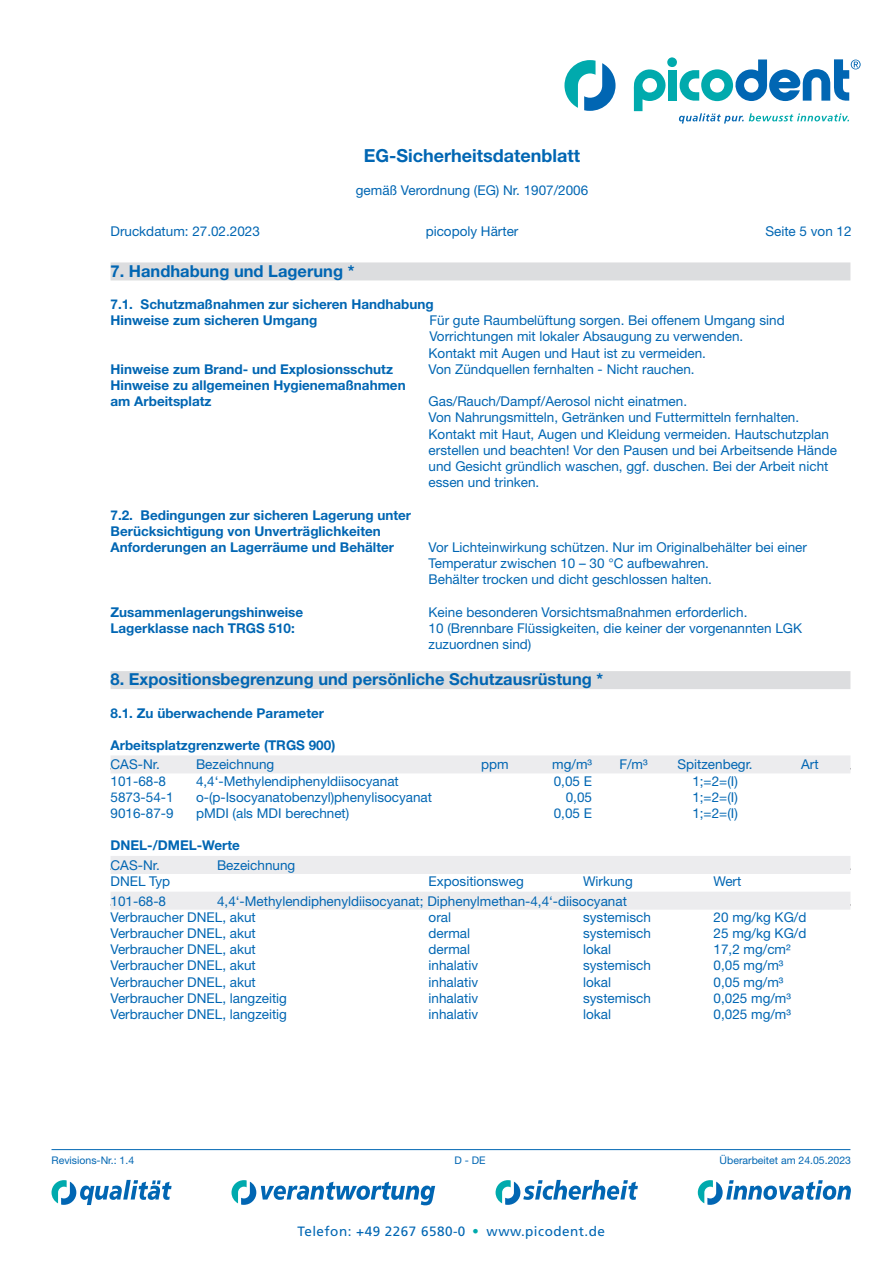
<style>
.page{position:relative;width:893px;height:1263px;background:#fff}
.page>*{position:absolute;margin:0;border:0;box-sizing:border-box;transform-origin:0 0}
.t1{font:39px "Frutiger LT Std";color:#00aaad}
.t2{font:700 18px "Helvetica Neue LT Std";color:#0166b3}
.t3{font:700 16.5px "Helvetica Neue LT Std";color:#0166b3}
.t4{font:13.5px/16.2px "Helvetica Neue LT Std";color:#0166b3}
.t5{font:700 13.5px/16.2px "Helvetica Neue LT Std";color:#0166b3}
.t6{font:13.5px "Frutiger LT Std";letter-spacing:.035em;color:#0166b3}
.t7{font:10.5px "Helvetica Neue LT Std";color:#0166b3}
</style>
<div class="page">
<svg style="left:52px;top:1180px;width:120px;height:25px"></svg>
<svg style="left:496px;top:1180px;width:142px;height:25px"></svg>
<svg style="left:698px;top:1180px;width:153px;height:25px"></svg>
<svg style="left:231px;top:1180px;width:204px;height:25px"></svg>
<svg style="left:634px;top:69px;width:32px;height:42px"></svg>
<div style="left:668px;top:70px;width:9px;height:31px;background:#00aaad"></div>
<div style="left:667px;top:57px;width:10px;height:10px;background:#00aaad;border-radius:50%"></div>
<svg style="left:564px;top:60px;width:51px;height:51px"></svg>
<svg style="left:679px;top:113px;width:170px;height:11px"></svg>
<svg style="left:680px;top:59px;width:181px;height:42px"></svg>
<hr style="left:52px;top:1149px;width:798px;height:1px;background:#0166b3">
<div style="left:111px;top:262px;width:739px;height:18px;background:#dcdddf"></div>
<div style="left:111px;top:671px;width:739px;height:18px;background:#dcdddf"></div>
<div style="left:111px;top:755px;width:739px;height:18px;background:#ececee"></div>
<div style="left:111px;top:856px;width:739px;height:18px;background:#ececee"></div>
<div style="left:111px;top:892px;width:739px;height:18px;background:#ececee"></div>
<h2 class="t2" style="left:364px;top:144px;width:218px">EG-Sicherheitsdatenblatt</h2>
<p class="t4" style="left:356px;top:182px;width:234px">gemäß Verordnung (EG) Nr. 1907/2006</p>
<p class="t4" style="left:111px;top:223px;width:151px">Druckdatum: 27.02.2023</p>
<p class="t4" style="left:426px;top:223px;width:94px">picopoly Härter</p>
<p class="t4" style="left:765px;top:223px;width:88px">Seite 5 von 12</p>
<p class="t3" style="left:111px;top:260px;width:245px">7. Handhabung und Lagerung *</p>
<p class="t5" style="left:111px;top:296px;width:325px">7.1. Schutzmaßnahmen zur sicheren Handhabung<br>Hinweise zum sicheren Umgang</p>
<p class="t4" style="left:429px;top:312px;width:358px">Für gute Raumbelüftung sorgen. Bei offenem Umgang sind<br>Vorrichtungen mit lokaler Absaugung zu verwenden.<br>Kontakt mit Augen und Haut ist zu vermeiden.</p>
<p class="t5" style="left:111px;top:360px;width:284px">Hinweise zum Brand- und Explosionsschutz</p>
<p class="t4" style="left:429px;top:361px;width:268px">Von Zündquellen fernhalten - Nicht rauchen.</p>
<p class="t5" style="left:111px;top:377px;width:297px">Hinweise zu allgemeinen Hygienemaßnahmen am Arbeitsplatz</p>
<p class="t4" style="left:429px;top:393px;width:410px">Gas/Rauch/Dampf/Aerosol nicht einatmen.<br>Von Nahrungsmitteln, Getränken und Futtermitteln fernhalten.<br>Kontakt mit Haut, Augen und Kleidung vermeiden. Hautschutzplan erstellen und beachten! Vor den Pausen und bei Arbeitsende Hände und Gesicht gründlich waschen, ggf. duschen. Bei der Arbeit nicht essen und trinken.</p>
<p class="t5" style="left:111px;top:506px;width:302px">7.2. Bedingungen zur sicheren Lagerung unter<br>Berücksichtigung von Unverträglichkeiten<br>Anforderungen an Lagerräume und Behälter</p>
<p class="t4" style="left:429px;top:539px;width:380px">Vor Lichteinwirkung schützen. Nur im Originalbehälter bei einer<br>Temperatur zwischen 10 – 30 °C aufbewahren.<br>Behälter trocken und dicht geschlossen halten.</p>
<p class="t5" style="left:111px;top:603px;width:194px">Zusammenlagerungshinweise</p>
<p class="t4" style="left:429px;top:604px;width:320px">Keine besonderen Vorsichtsmaßnahmen erforderlich.</p>
<p class="t5" style="left:111px;top:620px;width:186px">Lagerklasse nach TRGS 510:</p>
<p class="t4" style="left:429px;top:620px;width:375px">10 (Brennbare Flüssigkeiten, die keiner der vorgenannten LGK zuzuordnen sind)</p>
<p class="t3" style="left:111px;top:669px;width:494px">8. Expositionsbegrenzung und persönliche Schutzausrüstung *</p>
<p class="t5" style="left:111px;top:704px;width:215px">8.1. Zu überwachende Parameter</p>
<p class="t5" style="left:111px;top:737px;width:226px">Arbeitsplatzgrenzwerte (TRGS 900)</p>
<p class="t4" style="left:111px;top:756px;width:51px">CAS-Nr.</p>
<p class="t4" style="left:196px;top:756px;width:80px">Bezeichnung</p>
<p class="t4" style="left:481px;top:756px;width:29px">ppm</p>
<p class="t4" style="left:552px;top:756px;width:41px">mg/m³</p>
<p class="t4" style="left:619px;top:756px;width:30px">F/m³</p>
<p class="t4" style="left:677px;top:756px;width:77px">Spitzenbegr.</p>
<p class="t4" style="left:801px;top:756px;width:19px">Art</p>
<p class="t4" style="left:111px;top:772px;width:57px">101-68-8</p>
<p class="t4" style="left:196px;top:772px;width:204px">4,4‘-Methylendiphenyldiisocyanat</p>
<p class="t4" style="left:554px;top:772px;width:40px">0,05 E</p>
<p class="t4" style="left:692px;top:772px;width:47px">1;=2=(I)</p>
<p class="t4" style="left:111px;top:789px;width:65px">5873-54-1</p>
<p class="t4" style="left:196px;top:789px;width:238px">o-(p-Isocyanatobenzyl)phenylisocyanat</p>
<p class="t4" style="left:566px;top:789px;width:28px">0,05</p>
<p class="t4" style="left:692px;top:789px;width:47px">1;=2=(I)</p>
<p class="t4" style="left:111px;top:805px;width:65px">9016-87-9</p>
<p class="t4" style="left:196px;top:805px;width:155px">pMDI (als MDI berechnet)</p>
<p class="t4" style="left:554px;top:805px;width:40px">0,05 E</p>
<p class="t4" style="left:692px;top:805px;width:47px">1;=2=(I)</p>
<p class="t5" style="left:111px;top:837px;width:131px">DNEL-/DMEL-Werte</p>
<p class="t4" style="left:111px;top:857px;width:51px">CAS-Nr.</p>
<p class="t4" style="left:217px;top:857px;width:80px">Bezeichnung</p>
<p class="t4" style="left:111px;top:873px;width:61px">DNEL Typ</p>
<p class="t4" style="left:429px;top:873px;width:97px">Expositionsweg</p>
<p class="t4" style="left:583px;top:873px;width:51px">Wirkung</p>
<p class="t4" style="left:714px;top:873px;width:29px">Wert</p>
<p class="t4" style="left:111px;top:892px;width:57px">101-68-8</p>
<p class="t4" style="left:111px;top:892px;width:518px;text-indent:107px">4,4‘-Methylendiphenyldiisocyanat; Diphenylmethan-4,4‘-diisocyanat<br>Verbraucher DNEL, akut</p>
<p class="t4" style="left:429px;top:909px;width:24px">oral</p>
<p class="t4" style="left:583px;top:909px;width:69px">systemisch</p>
<p class="t4" style="left:714px;top:909px;width:94px">20 mg/kg KG/d</p>
<p class="t4" style="left:111px;top:925px;width:147px">Verbraucher DNEL, akut</p>
<p class="t4" style="left:429px;top:925px;width:43px">dermal</p>
<p class="t4" style="left:583px;top:925px;width:69px">systemisch</p>
<p class="t4" style="left:714px;top:925px;width:94px">25 mg/kg KG/d</p>
<p class="t4" style="left:111px;top:941px;width:147px">Verbraucher DNEL, akut</p>
<p class="t4" style="left:429px;top:941px;width:43px">dermal</p>
<p class="t4" style="left:583px;top:941px;width:29px">lokal</p>
<p class="t4" style="left:714px;top:941px;width:79px">17,2 mg/cm²</p>
<p class="t4" style="left:111px;top:957px;width:147px">Verbraucher DNEL, akut</p>
<p class="t4" style="left:429px;top:957px;width:51px">inhalativ</p>
<p class="t4" style="left:583px;top:957px;width:69px">systemisch</p>
<p class="t4" style="left:714px;top:957px;width:71px">0,05 mg/m³</p>
<p class="t4" style="left:111px;top:973px;width:147px">Verbraucher DNEL, akut</p>
<p class="t4" style="left:429px;top:973px;width:51px">inhalativ</p>
<p class="t4" style="left:583px;top:973px;width:29px">lokal</p>
<p class="t4" style="left:714px;top:973px;width:71px">0,05 mg/m³</p>
<p class="t4" style="left:111px;top:990px;width:178px">Verbraucher DNEL, langzeitig</p>
<p class="t4" style="left:429px;top:990px;width:51px">inhalativ</p>
<p class="t4" style="left:583px;top:990px;width:69px">systemisch</p>
<p class="t4" style="left:714px;top:990px;width:79px">0,025 mg/m³</p>
<p class="t4" style="left:111px;top:1006px;width:178px">Verbraucher DNEL, langzeitig</p>
<p class="t4" style="left:429px;top:1006px;width:51px">inhalativ</p>
<p class="t4" style="left:583px;top:1006px;width:29px">lokal</p>
<p class="t4" style="left:714px;top:1006px;width:79px">0,025 mg/m³</p>
<p class="t7" style="left:52px;top:1154px;width:84px">Revisions-Nr.: 1.4</p>
<p class="t7" style="left:454px;top:1154px;width:33px">D - DE</p>
<p class="t7" style="left:720px;top:1154px;width:133px">Überarbeitet am 24.05.2023</p>
<p class="t6" style="left:297px;top:1223px;width:170px">Telefon: +49 2267 6580-0</p>
<h1 class="t1" style="left:470px;top:1206px;width:12px">·</h1>
<p class="t6" style="left:487px;top:1223px;width:120px">www.picodent.de</p>
</div>
